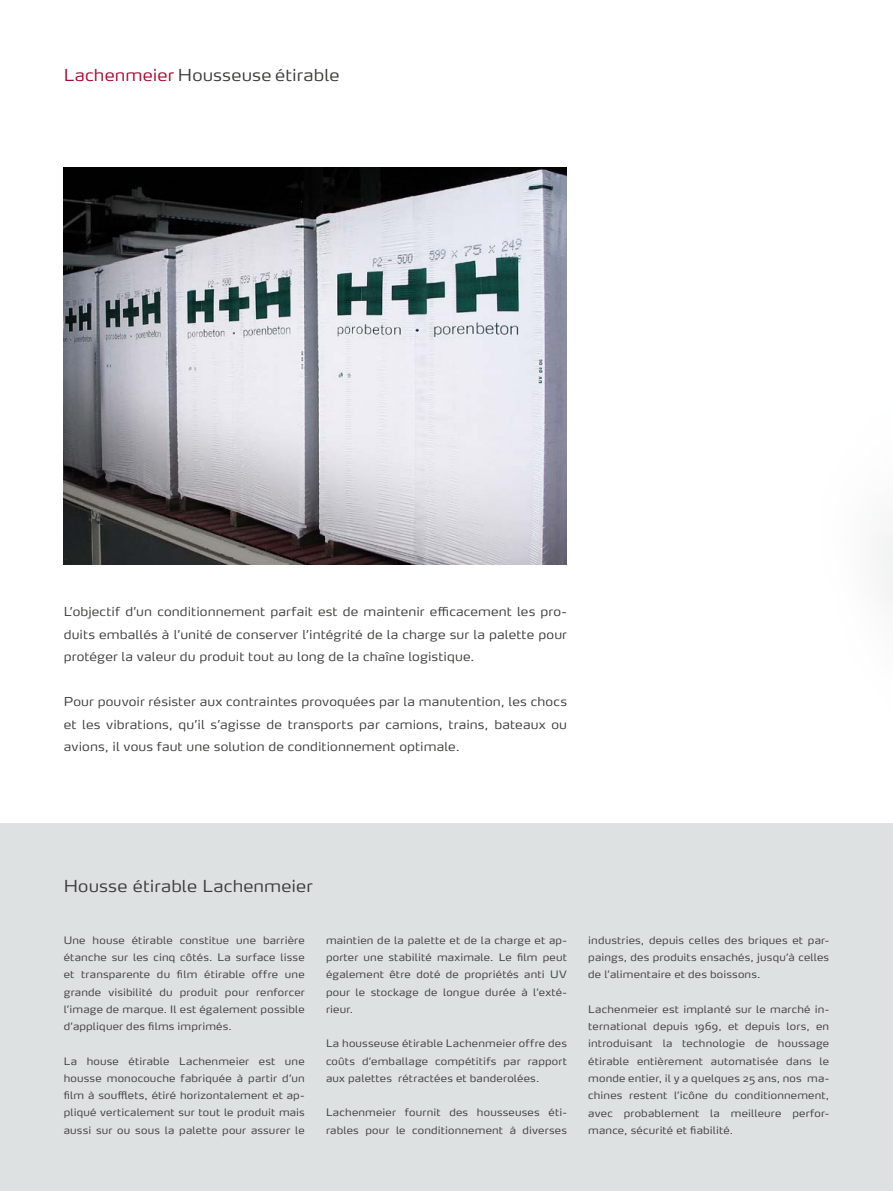
<style>
.page{position:relative;width:893px;height:1191px;background:#fff}
.page>*{position:absolute;margin:0;border:0;box-sizing:border-box;transform-origin:0 0}
.t1{font:300 16.2px "Max Pro";letter-spacing:.005em;color:#3c3c3b;scale:1.11 1}
.t2{font:300 12.15px/22.5px "Max Pro";letter-spacing:.01em;color:#3c3c3b;text-align:justify;scale:1.11 1}
.t3{font:300 10.2px/17.2px "Max Pro";letter-spacing:.015em;color:#3c3c3b;text-align:justify;scale:1.11 1}
.s1{color:#aa0a2f}
</style>
<div class="page">
<div style="left:0;top:823px;width:893px;height:368px;background:#dde1e1"></div>
<img style="left:64px;top:167px;width:503px;height:397px">
<h1 class="t1" style="left:64px;top:61px;width:250px"><span class="s1">Lachenmeier</span> Housseuse étirable</h1>
<p class="t2" style="left:64px;top:599px;width:455px">L’objectif d’un conditionnement parfait est de maintenir efficacement les pro&shy;duits emballés à l’unité de conserver l’intégrité de la charge sur la palette pour protéger la valeur du produit tout au long de la chaîne logistique.</p>
<p class="t2" style="left:64px;top:689px;width:455px">Pour pouvoir résister aux contraintes provoquées par la manutention, les chocs et les vibrations, qu’il s’agisse de transports par camions, trains, bateaux ou avions, il vous faut une solution de conditionnement optimale.</p>
<h1 class="t1" style="left:64px;top:872px;width:226px">Housse étirable Lachenmeier</h1>
<p class="t3" style="left:64px;top:930px;width:219px">Une house étirable constitue une barrière étanche sur les cinq côtés. La surface lisse et transparente du film étirable offre une grande visibilité du produit pour renforcer l’image de marque. Il est également possible d’appliquer des films imprimés.</p>
<p class="t3" style="left:64px;top:1051px;width:219px">La house étirable Lachenmeier est une housse monocouche fabriquée à partir d’un film à soufflets, étiré horizontalement et ap&shy;pliqué verticalement sur tout le produit mais aussi sur ou sous la palette pour assurer le</p>
<p class="t3" style="left:326px;top:930px;width:219px">maintien de la palette et de la charge et ap&shy;porter une stabilité maximale. Le film peut également être doté de propriétés anti UV pour le stockage de longue durée à l’exté&shy;rieur.</p>
<p class="t3" style="left:326px;top:1034px;width:219px">La housseuse étirable Lachenmeier offre des coûts d’emballage compétitifs par rapport aux palettes rétractées et banderolées.</p>
<p class="t3" style="left:326px;top:1103px;width:219px">Lachenmeier fournit des housseuses éti&shy;rables pour le conditionnement à diverses</p>
<p class="t3" style="left:588px;top:930px;width:219px">industries, depuis celles des briques et par&shy;paings, des produits ensachés, jusqu’à celles de l’alimentaire et des boissons.</p>
<p class="t3" style="left:588px;top:999px;width:219px">Lachenmeier est implanté sur le marché in&shy;ternational depuis 1969, et depuis lors, en introduisant la technologie de houssage étirable entièrement automatisée dans le monde entier, il y a quelques 25 ans, nos ma&shy;chines restent l’icône du conditionnement, avec probablement la meilleure perfor&shy;mance, sécurité et fiabilité.</p>
</div>
